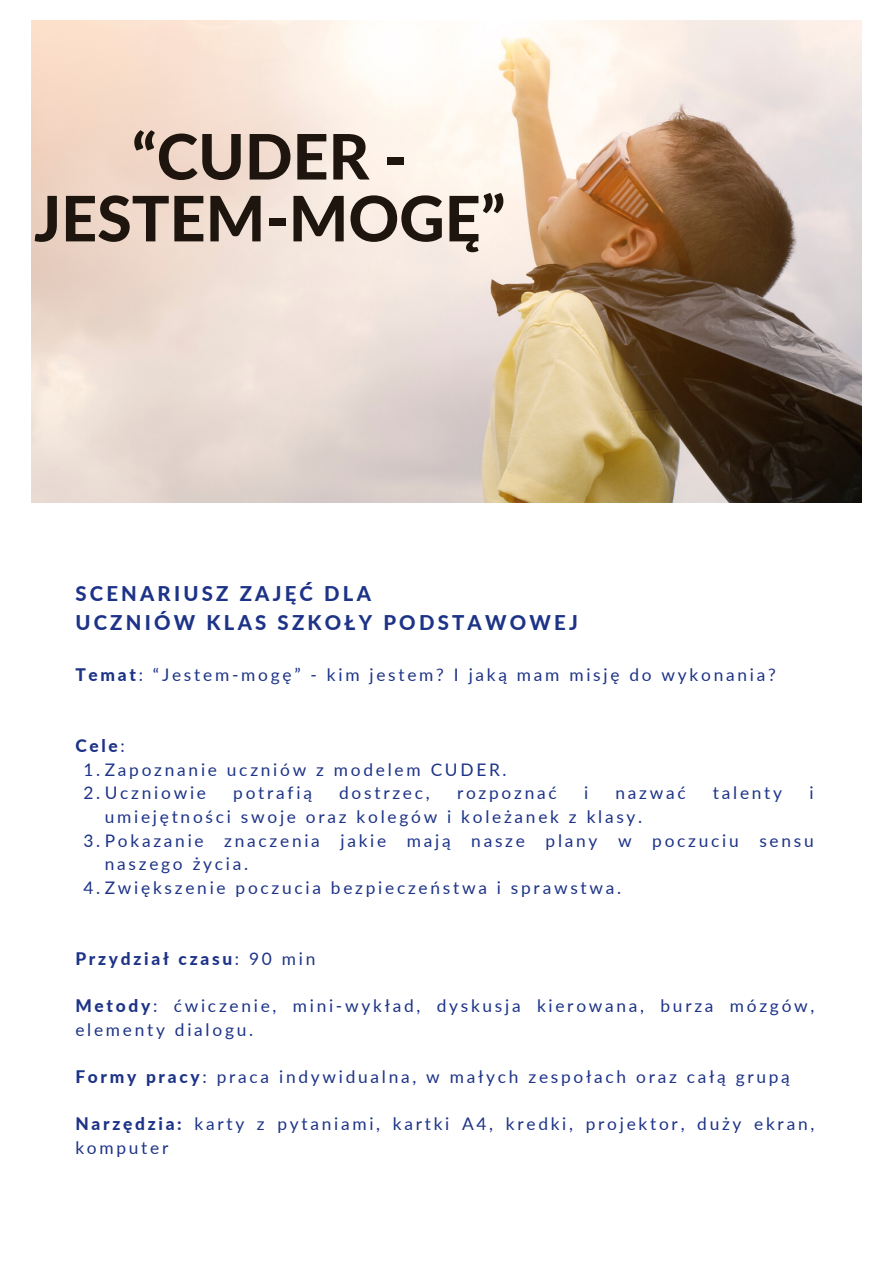
<style>
.page{position:relative;width:893px;height:1264px;background:#fff}
.page>*{position:absolute;margin:0;border:0;box-sizing:border-box;transform-origin:0 0}
.t1{font:800 62.7px/61.8px "Lato";color:#1e160e;text-align:center}
.t2{font:800 20.25px/28px "Lato";letter-spacing:.16em;color:#1d3387}
.t3{font:17.25px/23.5px "Lato";letter-spacing:.16em;color:#1d3387}
.t4{font:800 17.25px "Lato";letter-spacing:.16em;color:#1d3387}
.s1{font-weight:800}
.s2{font-weight:400}
</style>
<div class="page">
<img style="left:31px;top:20px;width:830px;height:483px">
<h1 class="t1" style="left:34px;top:124px;width:473px">“CUDER -<br>JESTEM-MOGĘ”</h1>
<p class="t2" style="left:75px;top:579px;width:504px">SCENARIUSZ ZAJĘĆ DLA<br>UCZNIÓW KLAS SZKOŁY PODSTAWOWEJ</p>
<p class="t3" style="left:75px;top:662px;width:702px"><span class="s1">Temat</span>: “Jestem-mogę” - kim jestem? I jaką mam misję do wykonania?</p>
<p class="t4" style="left:75px;top:735px;width:51px">Cele<span class="s2">:</span></p>
<p class="t3" style="left:83px;top:757px;width:424px">1.Zapoznanie uczniów z modelem CUDER.<br>2.Uczniowie</p>
<p class="t3" style="left:233px;top:781px;width:80px">potrafią</p>
<p class="t3" style="left:339px;top:781px;width:92px">dostrzec,</p>
<p class="t3" style="left:457px;top:781px;width:101px">rozpoznać</p>
<p class="t3" style="left:584px;top:781px;width:6px">i</p>
<p class="t3" style="left:615px;top:781px;width:72px">nazwać</p>
<p class="t3" style="left:712px;top:781px;width:71px">talenty</p>
<p class="t3" style="left:809px;top:781px;width:6px">i</p>
<p class="t3" style="left:105px;top:804px;width:539px">umiejętności swoje oraz kolegów i koleżanek z klasy.</p>
<p class="t3" style="left:83px;top:828px;width:731px">3.Pokazanie znaczenia jakie mają nasze plany w poczuciu sensu</p>
<p class="t3" style="left:105px;top:851px;width:145px">naszego życia.</p>
<p class="t3" style="left:83px;top:875px;width:539px">4.Zwiększenie poczucia bezpieczeństwa i sprawstwa.</p>
<p class="t4" style="left:75px;top:947px;width:241px">Przydział czasu<span class="s2">: 90 min</span></p>
<p class="t3" style="left:75px;top:993px;width:740px"><span class="s1">Metody</span>: ćwiczenie, mini-wykład, dyskusja kierowana, burza mózgów, elementy dialogu.</p>
<p class="t3" style="left:75px;top:1064px;width:716px"><span class="s1">Formy pracy</span>: praca indywidualna, w małych zespołach oraz całą grupą</p>
<p class="t3" style="left:75px;top:1111px;width:740px"><span class="s1">Narzędzia:</span> karty z pytaniami, kartki A4, kredki, projektor, duży ekran, komputer</p>
</div>
